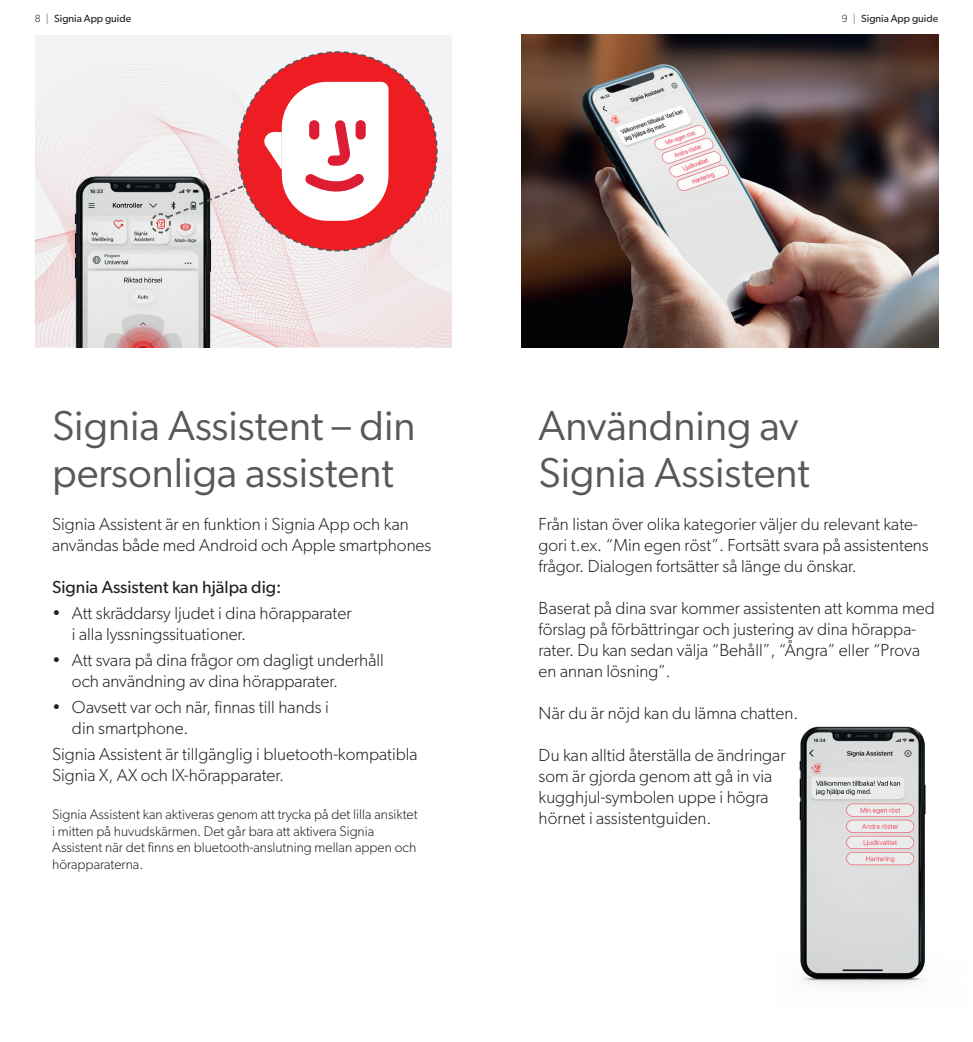
<style>
.page{position:relative;width:973px;height:1042px;background:#fff}
.page>*{position:absolute;margin:0;border:0;box-sizing:border-box;transform-origin:0 0}
.t1{font:42px/46.2px "Gibson";color:#57585a}
.t2{font:300 17.5px/21px "Gibson";color:#231f20}
.t3{font:17.5px "Gibson";color:#231f20}
.t4{font:300 14px/16.8px "Gibson";color:#231f20}
.t5{font:10.5px "Gibson";color:#231f20}
.t6{font:300 10.5px "Gibson";color:#231f20}
</style>
<div class="page">
<div style="left:35px;top:35px;width:416px;height:312px;background:#f2f3f4"></div>
<svg style="left:35px;top:51px;width:302px;height:296px"></svg>
<img style="left:337px;top:45px;width:115px;height:302px">
<img style="left:521px;top:35px;width:417px;height:312px">
<img style="left:799px;top:726px;width:127px;height:261px">
<p class="t6" style="left:35px;top:12px;width:7px">8</p>
<p class="t5" style="left:54px;top:13px;width:78px">Signia App guide</p>
<p class="t6" style="left:841px;top:12px;width:7px">9</p>
<p class="t5" style="left:861px;top:13px;width:78px">Signia App guide</p>
<h1 class="t1" style="left:52px;top:402px;width:365px">Signia Assistent – din personliga assistent</h1>
<p class="t2" style="left:52px;top:513px;width:381px">Signia Assistent är en funktion i Signia App och kan användas både med Android och Apple smartphones</p>
<p class="t3" style="left:52px;top:576px;width:231px">Signia Assistent kan hjälpa dig:</p>
<p class="t2" style="left:72px;top:602px;width:281px;text-indent:-20px">• Att skräddarsy ljudet i dina hörapparater i alla lyssningssituationer.</p>
<p class="t2" style="left:72px;top:649px;width:313px;text-indent:-20px">• Att svara på dina frågor om dagligt underhåll och användning av dina hörapparater.</p>
<p class="t2" style="left:72px;top:696px;width:258px;text-indent:-20px">• Oavsett var och när, finnas till hands i din smartphone.</p>
<p class="t2" style="left:52px;top:743px;width:367px">Signia Assistent är tillgänglig i bluetooth-kompatibla<br>Signia X, AX och IX-hörapparater.</p>
<p class="t4" style="left:52px;top:805px;width:367px">Signia Assistent kan aktiveras genom att trycka på det lilla ansiktet i mitten på huvudskärmen. Det går bara att aktivera Signia Assistent när det finns en bluetooth-anslutning mellan appen och hörapparaterna.</p>
<h1 class="t1" style="left:538px;top:402px;width:273px">Användning av<br>Signia Assistent</h1>
<p class="t2" style="left:538px;top:513px;width:391px">Från listan över olika kategorier väljer du relevant kate&shy;gori t.ex. “Min egen röst”. Fortsätt svara på assistentens frågor. Dialogen fortsätter så länge du önskar.</p>
<p class="t2" style="left:538px;top:597px;width:397px">Baserat på dina svar kommer assistenten att komma med förslag på förbättringar och justering av dina hörappa&shy;rater. Du kan sedan välja “Behåll”, “Ångra” eller “Prova en annan lösning”.</p>
<p class="t2" style="left:538px;top:702px;width:261px">När du är nöjd kan du lämna chatten.</p>
<p class="t2" style="left:538px;top:744px;width:248px">Du kan alltid återställa de ändringar som är gjorda genom att gå in via kugghjul-symbolen uppe i högra hörnet i assistentguiden.</p>
</div>
